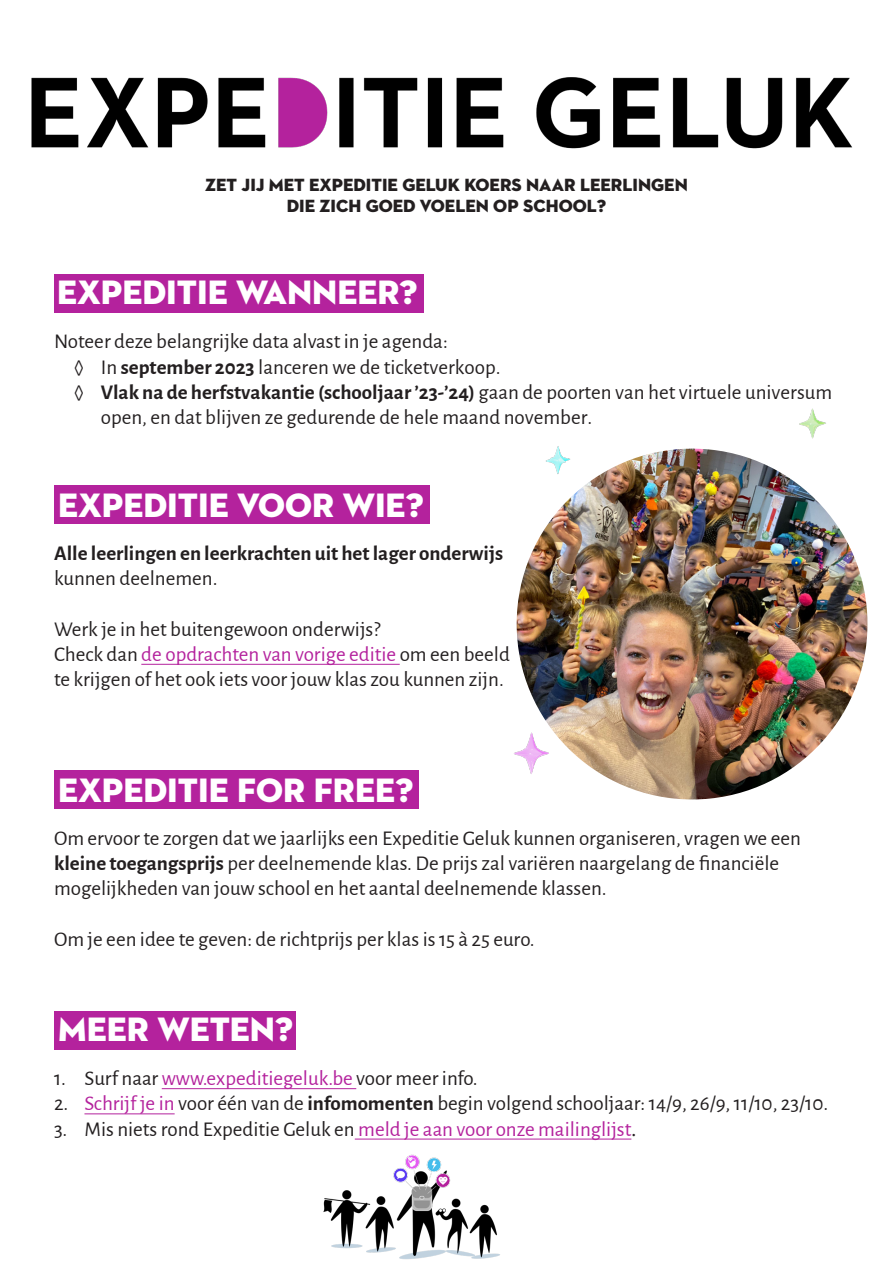
<style>
.page{position:relative;width:893px;height:1263px;background:#fff}
.page>*{position:absolute;margin:0;border:0;box-sizing:border-box;transform-origin:0 0}
.t1{font:34.5px "Neutraface 2 Display Titling";color:#fff}
.t2{font:21px/25.2px "Alegreya Sans";color:#231f20}
.t3{font:700 21px/25.2px "Alegreya Sans";color:#231f20}
.t4{font:18px "Neutraface 2 Display Titling";color:#231f20}
.s1{font-weight:700}
.s2{font-weight:400}
.s3{color:#b4229d}
.s4{font-family:"Minion Pro"}
</style>
<div class="page">
<div style="left:54px;top:486px;width:375px;height:38px;background:#b4229d"></div>
<hr style="left:141px;top:664px;width:259px;height:1px;background:#b4229d">
<div style="left:54px;top:771px;width:365px;height:38px;background:#b4229d"></div>
<img style="left:31px;top:77px;width:822px;height:72px">
<div style="left:54px;top:274px;width:369px;height:39px;background:#b4229d"></div>
<div style="left:54px;top:1011px;width:242px;height:38px;background:#b4229d"></div>
<hr style="left:162px;top:1088px;width:194px;height:1px;background:#b4229d">
<hr style="left:84px;top:1113px;width:91px;height:1px;background:#b4229d">
<hr style="left:355px;top:1138px;width:276px;height:1px;background:#b4229d">
<img style="left:517px;top:449px;width:350px;height:350px;border-radius:175px">
<img style="left:546px;top:446px;width:75px;height:51px">
<img style="left:799px;top:408px;width:27px;height:31px">
<img style="left:514px;top:707px;width:71px;height:67px">
<img style="left:323px;top:1154px;width:177px;height:105px">
<p class="t4" style="left:205px;top:173px;width:484px">ZET JIJ MET EXPEDITIE GELUK KOERS NAAR LEERLINGEN</p>
<p class="t4" style="left:287px;top:195px;width:321px">DIE ZICH GOED VOELEN OP SCHOOL?</p>
<p class="t1" style="left:57px;top:271px;width:362px">EXPEDITIE WANNEER?</p>
<p class="t2" style="left:54px;top:328px;width:395px">Noteer deze belangrijke data alvast in je agenda:</p>
<p class="t2" style="left:74px;top:353px;width:428px">◊ In <span class="s1">september 2023</span> lanceren we de ticketverkoop.</p>
<p class="t2" style="left:101px;top:378px;width:733px;text-indent:-27px">◊ <span class="s1">Vlak na de herfstvakantie (schooljaar ’23-’24)</span> gaan de poorten van het virtuele universum open, en dat blijven ze gedurende de hele maand november.</p>
<p class="t1" style="left:58px;top:484px;width:367px">EXPEDITIE VOOR WIE?</p>
<p class="t3" style="left:54px;top:539px;width:451px">Alle leerlingen en leerkrachten uit het lager onderwijs <span class="s2">kunnen deelnemen.</span></p>
<p class="t2" style="left:54px;top:615px;width:457px">Werk je in het buitengewoon onderwijs?<br>Check dan <span class="s3">de opdrachten van vorige editie</span> om een beeld te krijgen of het ook iets voor jouw klas zou kunnen zijn.</p>
<p class="t1" style="left:58px;top:768px;width:357px">EXPEDITIE FOR FREE?</p>
<p class="t2" style="left:54px;top:824px;width:748px">Om ervoor te zorgen dat we jaarlijks een Expeditie Geluk kunnen organiseren, vragen we een <span class="s1">kleine toegangsprijs</span> per deelnemende klas. De prijs zal variëren naargelang de financiële mogelijkheden van jouw school en het aantal deelnemende klassen.</p>
<p class="t2" style="left:54px;top:925px;width:482px">Om je een idee te geven: de richtprijs per klas is 15 à 25 euro.</p>
<p class="t1" style="left:58px;top:1008px;width:236px">MEER WETEN?</p>
<p class="t2" style="left:54px;top:1065px;width:425px">1. Surf naar <span class="s3">www.expeditiegeluk.be</span> voor meer info.</p>
<p class="t2" style="left:54px;top:1090px;width:776px">2. <span class="s3">Schrijf je in</span> voor één van de <span class="s1">infomomenten</span> begin volgend schooljaar: 14/9, 26/9, 11/10, 23/10.</p>
<p class="t2" style="left:54px;top:1115px;width:584px">3. Mis niets rond Expeditie Geluk en <span class="s3">meld je aan voor onze mailinglijst</span><span class="s4">.</span></p>
</div>
